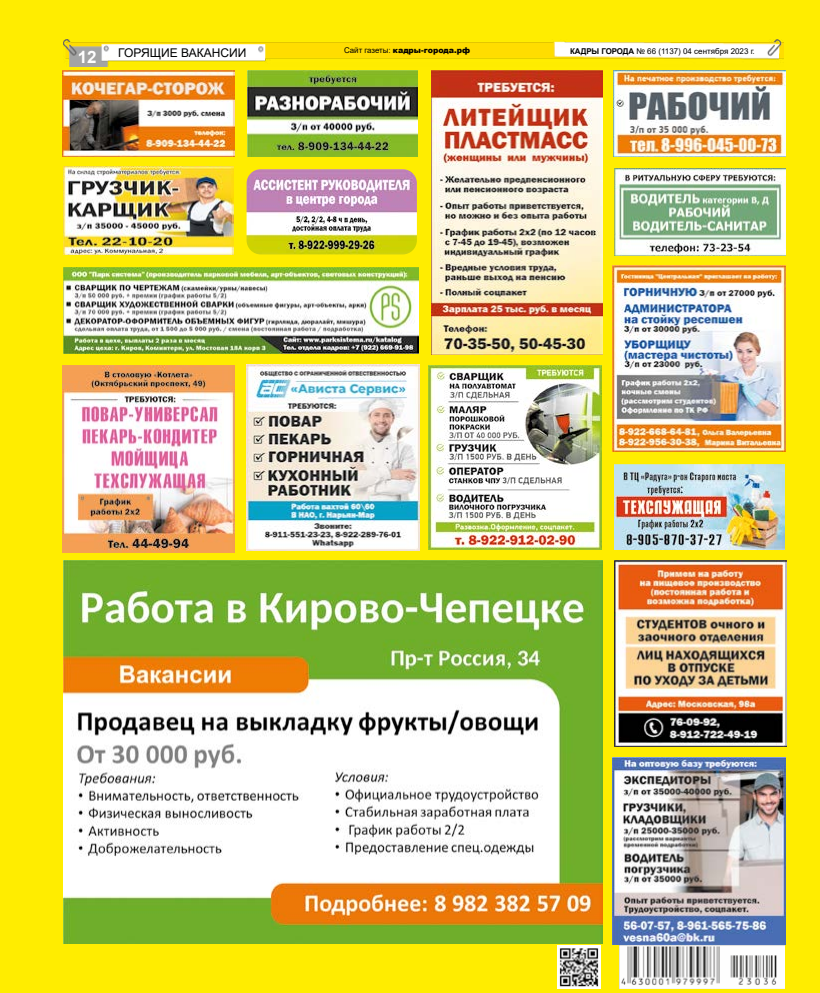
<style>
.page{position:relative;width:820px;height:993px;background:#fff}
.page>*{position:absolute;margin:0;border:0;box-sizing:border-box;transform-origin:0 0}
.t1{font:700 17px "Arial";color:#fff}
.t2{font:12px "Arial";color:#000}
.t3{font:8px "Arial";color:#000}
.t4{font:900 8px "Arial";color:#000}
.s1{font-weight:400}
.s2{font-weight:700}
</style>
<div class="page">
<div style="left:0;top:0;width:819px;height:992px;background:#ffed00"></div>
<img style="left:63px;top:39px;width:720px;height:27px">
<img style="left:557px;top:945px;width:43px;height:43px">
<img style="left:619px;top:945px;width:164px;height:43px">
<img style="left:431px;top:70px;width:171px;height:285px">
<img style="left:247px;top:364px;width:172px;height:186px">
<img style="left:428px;top:365px;width:173px;height:184px">
<img style="left:246px;top:169px;width:170px;height:85px">
<img style="left:614px;top:464px;width:170px;height:85px">
<img style="left:63px;top:268px;width:355px;height:86px">
<img style="left:62px;top:366px;width:173px;height:186px">
<img style="left:614px;top:169px;width:171px;height:86px">
<img style="left:63px;top:70px;width:171px;height:87px">
<img style="left:247px;top:71px;width:170px;height:85px">
<img style="left:612px;top:757px;width:173px;height:187px">
<img style="left:63px;top:166px;width:171px;height:88px">
<img style="left:613px;top:70px;width:171px;height:86px">
<img style="left:63px;top:560px;width:539px;height:383px">
<img style="left:614px;top:560px;width:172px;height:186px">
<img style="left:612px;top:265px;width:173px;height:186px">
<h1 class="t1" style="left:78px;top:45px;width:20px">12</h1>
<p class="t4" style="left:344px;top:45px;width:127px"><span class="s1">Сайт газеты:</span> кадры-города.рф</p>
<h2 class="t2" style="left:118px;top:44px;width:129px">ГОРЯЩИЕ ВАКАНСИИ</h2>
<p class="t3" style="left:570px;top:46px;width:186px"><span class="s2">КАДРЫ ГОРОДА</span> № 66 (1137) 04 сентября 2023 г.</p>
</div>
